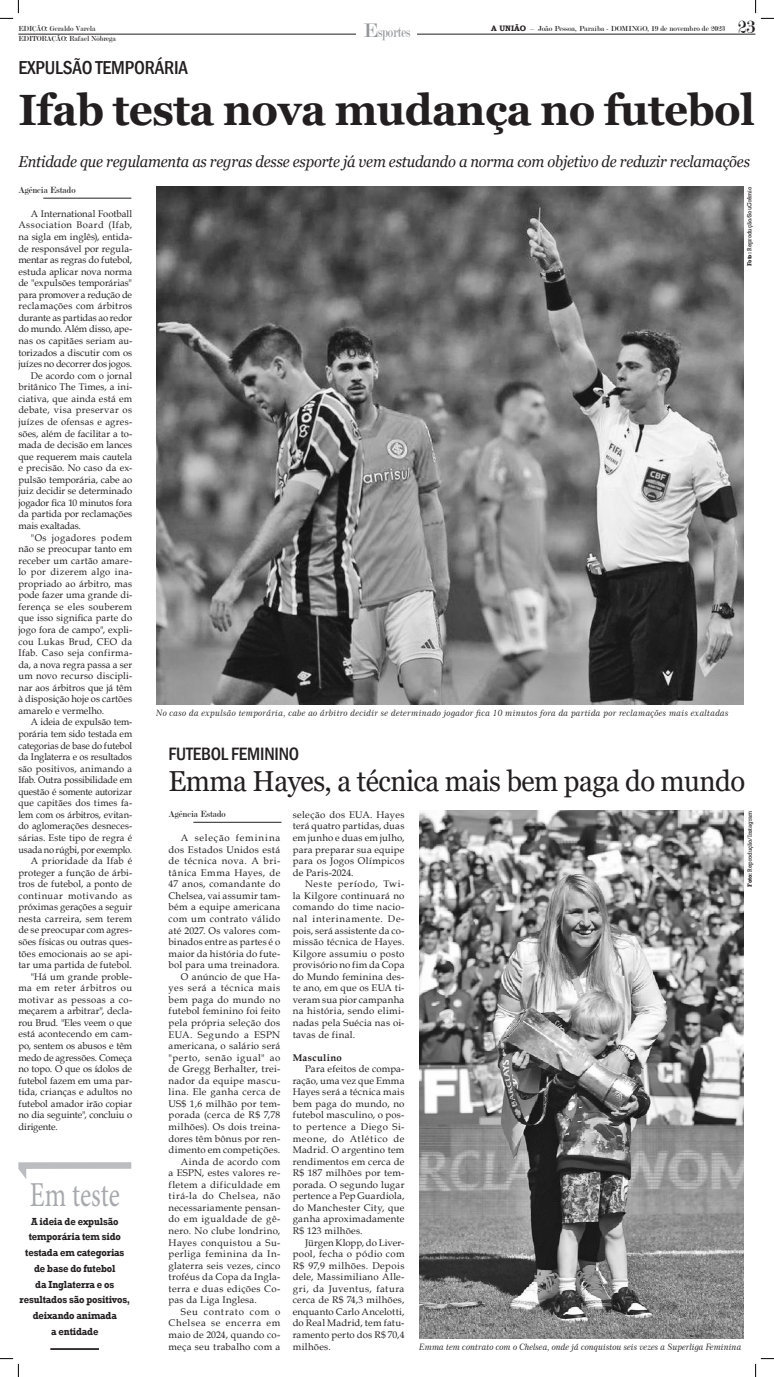
<style>
.page{position:relative;width:774px;height:1377px;background:#fff}
.page>*{position:absolute;margin:0;border:0;box-sizing:border-box;transform-origin:0 0}
._2_-_Manchete_1{font:700 43.75px "Georgia";letter-spacing:-.015em;color:#231f20;scale:.96 1}
.t1{font:35px "Minion Pro";letter-spacing:-.005em;color:#a8a9ad;scale:.75 1}
.t2{font:28.88px "Georgia";letter-spacing:-.02em;color:#231f20;scale:.95 1}
._1_-_Chapeu_Manchete{font:500 condensed 19.25px "Franklin Gothic";letter-spacing:-.01em;color:#231f20}
.t3{font:19.25px "Modern";color:#231f20}
._1_-_Chapeu_Manchete-2{font:500 condensed 18.38px "Franklin Gothic";letter-spacing:-.01em;color:#231f20}
._3_-_Sutien{font:italic 15.75px "Georgia";letter-spacing:-.01em;color:#231f20;scale:.93 1}
.t4{font:15.75px "Modern";color:#939598;scale:.75 1}
._9_-_Olho{font:700 10.5px/15.8px "Rockwell";letter-spacing:-.01em;color:#231f20;text-align:center;scale:.9 1}
._0_-_Textos{font:9.62px/11.5px "Book Antiqua";letter-spacing:.015em;color:#231f20;text-align:justify}
._0_-_Textos-2{font:9.62px/11.5px "Book Antiqua";letter-spacing:.015em;color:#231f20;text-align:justify;scale:.96 1}
._8_-_Referencia_do_r{font:9.62px "Modern";color:#231f20;scale:.95 1}
._0_-_Textos-3{font:700 9.62px "Book Antiqua";letter-spacing:.035em;color:#231f20}
.t5{font:8.75px "Century 751 BT Italic B";letter-spacing:.01em;color:#231f20}
.t6{font:8.75px "Century 751 BT Italic B";letter-spacing:-.02em;color:#231f20}
.t7{font:7.88px "Modern";color:#231f20}
.t8{font:7.88px "Modern";color:#231f20;scale:.95 1}
.t9{font:6.12px "Rockwell";letter-spacing:-.01em;color:#231f20;scale:.95 1}
.s1{font-size:21px}
.s2{font-family:"Bookman Old Style";font-weight:700}
.s3{font-weight:700}
</style>
<div class="page">
<hr style="left:18px;top:34px;width:737px;height:1px;background:#231f20">
<hr style="left:356px;top:32px;width:60px;height:4px;background:#fff">
<img style="left:419px;top:810px;width:324px;height:527px">
<img style="left:156px;top:187px;width:587px;height:517px">
<hr style="left:43px;top:198px;width:88px;height:1px;background:#231f20">
<hr style="left:193px;top:822px;width:88px;height:1px;background:#231f20">
<hr style="left:50px;top:1347px;width:49px;height:2px;background:#231f20">
<svg style="left:18px;top:1162px;width:113px;height:16px"></svg>
<svg style="left:0;top:0;width:19px;height:19px"></svg>
<svg style="left:0;top:1358px;width:19px;height:18px"></svg>
<svg style="left:755px;top:0;width:18px;height:19px"></svg>
<svg style="left:755px;top:1358px;width:18px;height:18px"></svg>
<p class="t8" style="left:18px;top:25px;width:83px">EDIÇÃO: Geraldo Varela</p>
<p class="t3" style="left:737px;top:17px;width:19px">23</p>
<p class="t8" style="left:18px;top:34px;width:104px">EDITORAÇÃO: Rafael Nóbrega</p>
<p class="t4" style="left:363px;top:24px;width:64px"><span class="s1">E</span>sportes</p>
<p class="t7" style="left:491px;top:25px;width:235px"><span class="s2">A UNIÃO</span> – João Pessoa, Paraíba - DOMINGO, 19 de novembro de 2023</p>
<p class="_1_-_Chapeu_Manchete" style="left:18px;top:55px;width:171px">EXPULSÃO TEMPORÁRIA</p>
<p class="_2_-_Manchete_1" style="left:18px;top:82px;width:768px">Ifab testa nova mudança no futebol</p>
<p class="_3_-_Sutien" style="left:18px;top:152px;width:788px">Entidade que regulamenta as regras desse esporte já vem estudando a norma com objetivo de reduzir reclamações</p>
<p class="_8_-_Referencia_do_r" style="left:18px;top:185px;width:62px">Agência Estado</p>
<p class="_0_-_Textos" style="left:18px;top:208px;width:115px;text-indent:12px">A International Football Association Board (Ifab, na sigla em inglês), entida&shy;de responsável por regula&shy;mentar as regras do futebol, estuda aplicar nova norma de "expulsões temporárias" para promover a redução de reclamações com árbitros durante as partidas ao redor do mundo. Além disso, ape&shy;nas os capitães seriam au&shy;torizados a discutir com os juízes no decorrer dos jogos.</p>
<p class="_0_-_Textos" style="left:18px;top:369px;width:115px;text-indent:12px">De acordo com o jornal britânico The Times, a ini&shy;ciativa, que ainda está em debate, visa preservar os juízes de ofensas e agres&shy;sões, além de facilitar a to&shy;mada de decisão em lances que requerem mais cautela e precisão. No caso da ex&shy;pulsão temporária, cabe ao juiz decidir se determinado jogador fica 10 minutos fora da partida por reclamações mais exaltadas.</p>
<p class="_0_-_Textos" style="left:18px;top:531px;width:115px;text-indent:12px">"Os jogadores podem não se preocupar tanto em receber um cartão amare&shy;lo por dizerem algo ina&shy;propriado ao árbitro, mas pode fazer uma grande di&shy;ferença se eles souberem que isso significa parte do jogo fora de campo", expli&shy;cou Lukas Brud, CEO da Ifab. Caso seja confirma&shy;da, a nova regra passa a ser um novo recurso discipli&shy;nar aos árbitros que já têm à disposição hoje os cartões amarelo e vermelho.</p>
<p class="_0_-_Textos-2" style="left:18px;top:716px;width:120px;text-indent:12px">A ideia de expulsão tem&shy;porária tem sido testada em categorias de base do futebol da Inglaterra e os resultados são positivos, animando a Ifab. Outra possibilidade em questão é somente autorizar que capitães dos times fa&shy;lem com os árbitros, evitan&shy;do aglomerações desneces&shy;sárias. Este tipo de regra é usada no rúgbi, por exemplo.</p>
<p class="_0_-_Textos" style="left:18px;top:854px;width:115px;text-indent:12px">A prioridade da Ifab é proteger a função de árbi&shy;tros de futebol, a ponto de continuar motivando as próximas gerações a seguir nesta carreira, sem terem de se preocupar com agres&shy;sões físicas ou outras ques&shy;tões emocionais ao se api&shy;tar uma partida de futebol.</p>
<p class="_0_-_Textos" style="left:18px;top:970px;width:115px;text-indent:12px">"Há um grande proble&shy;ma em reter árbitros ou motivar as pessoas a co&shy;meçarem a arbitrar", decla&shy;rou Brud. "Eles veem o que está acontecendo em cam&shy;po, sentem os abusos e têm medo de agressões. Começa no topo. O que os ídolos de futebol fazem em uma par&shy;tida, crianças e adultos no futebol amador irão copiar no dia seguinte", concluiu o dirigente.</p>
<p class="t1" style="left:30px;top:1170px;width:121px">Em teste</p>
<p class="_9_-_Olho" style="left:20px;top:1212px;width:124px">A ideia de expulsão temporária tem sido testada em categorias de base do futebol<br>da Inglaterra e os resultados são positivos, deixando animada</p>
<p class="_9_-_Olho" style="left:51px;top:1323px;width:54px">a entidade</p>
<p class="t9" style="left:745px;top:266px;width:85px;rotate:-90deg"><span class="s3">Foto:</span> Reprodução/SouGrêmio</p>
<p class="t5" style="left:156px;top:707px;width:574px">No caso da expulsão temporária, cabe ao árbitro decidir se determinado jogador fica 10 minutos fora da partida por reclamações mais exaltadas</p>
<p class="_1_-_Chapeu_Manchete-2" style="left:168px;top:741px;width:132px">FUTEBOL FEMININO</p>
<p class="t2" style="left:168px;top:763px;width:608px">Emma Hayes, a técnica mais bem paga do mundo</p>
<p class="_8_-_Referencia_do_r" style="left:168px;top:809px;width:62px">Agência Estado</p>
<p class="_0_-_Textos" style="left:168px;top:831px;width:113px;text-indent:12px">A seleção feminina dos Estados Unidos está de técnica nova. A bri&shy;tânica Emma Hayes, de 47 anos, comandante do Chelsea, vai assumir tam&shy;bém a equipe americana com um contrato válido até 2027. Os valores com&shy;binados entre as partes é o maior da história do fute&shy;bol para uma treinadora.</p>
<p class="_0_-_Textos" style="left:168px;top:970px;width:113px;text-indent:12px">O anúncio de que Ha&shy;yes será a técnica mais bem paga do mundo no futebol feminino foi feito pela própria seleção dos EUA. Segundo a ESPN americana, o salário será "perto, senão igual" ao de Gregg Berhalter, trei&shy;nador da equipe mascu&shy;lina. Ele ganha cerca de US$ 1,6 milhão por tem&shy;porada (cerca de R$ 7,78 milhões). Os dois treina&shy;dores têm bônus por ren&shy;dimento em competições.</p>
<p class="_0_-_Textos" style="left:168px;top:1155px;width:113px;text-indent:12px">Ainda de acordo com a ESPN, estes valores re&shy;fletem a dificuldade em tirá-la do Chelsea, não necessariamente pensan&shy;do em igualdade de gê&shy;nero. No clube londrino, Hayes conquistou a Su&shy;perliga feminina da In&shy;glaterra seis vezes, cinco troféus da Copa da Ingla&shy;terra e duas edições Co&shy;pas da Liga Inglesa.</p>
<p class="_0_-_Textos" style="left:168px;top:1305px;width:113px;text-indent:12px">Seu contrato com o Chelsea se encerra em maio de 2024, quando co&shy;meça seu trabalho com a</p>
<p class="_0_-_Textos" style="left:293px;top:808px;width:113px">seleção dos EUA. Hayes terá quatro partidas, duas em junho e duas em julho, para preparar sua equipe para os Jogos Olímpicos de Paris-2024.</p>
<p class="_0_-_Textos" style="left:293px;top:877px;width:113px;text-indent:12px">Neste período, Twi&shy;la Kilgore continuará no comando do time nacio&shy;nal interinamente. De&shy;pois, será assistente da co&shy;missão técnica de Hayes.<br>Kilgore assumiu o posto provisório no fim da Copa do Mundo feminina des&shy;te ano, em que os EUA ti&shy;veram sua pior campanha na história, sendo elimi&shy;nadas pela Suécia nas oi&shy;tavas de final.</p>
<p class="_0_-_Textos-3" style="left:293px;top:1050px;width:51px">Masculino</p>
<p class="_0_-_Textos" style="left:293px;top:1062px;width:113px;text-indent:12px">Para efeitos de compa&shy;ração, uma vez que Emma Hayes será a técnica mais bem paga do mundo, no futebol masculino, o pos&shy;to pertence a Diego Si&shy;meone, do Atlético de Madrid. O argentino tem rendimentos em cerca de R$ 187 milhões por tem&shy;porada. O segundo lugar pertence a Pep Guardiola, do Manchester City, que ganha aproximadamente R$ 123 milhões.</p>
<p class="_0_-_Textos" style="left:293px;top:1235px;width:113px;text-indent:12px">Jürgen Klopp, do Liver&shy;pool, fecha o pódio com R$ 97,9 milhões. Depois dele, Massimiliano Alle&shy;gri, da Juventus, fatura cerca de R$ 74,3 milhões, enquanto Carlo Ancelotti, do Real Madrid, tem fatu&shy;ramento perto dos R$ 70,4 milhões.</p>
<p class="t9" style="left:746px;top:886px;width:81px;rotate:-90deg"><span class="s3">Foto:</span> Reprodução/Instagram</p>
<p class="t6" style="left:419px;top:1341px;width:324px">Emma tem contrato com o Chelsea, onde já conquistou seis vezes a Superliga Feminina</p>
</div>
